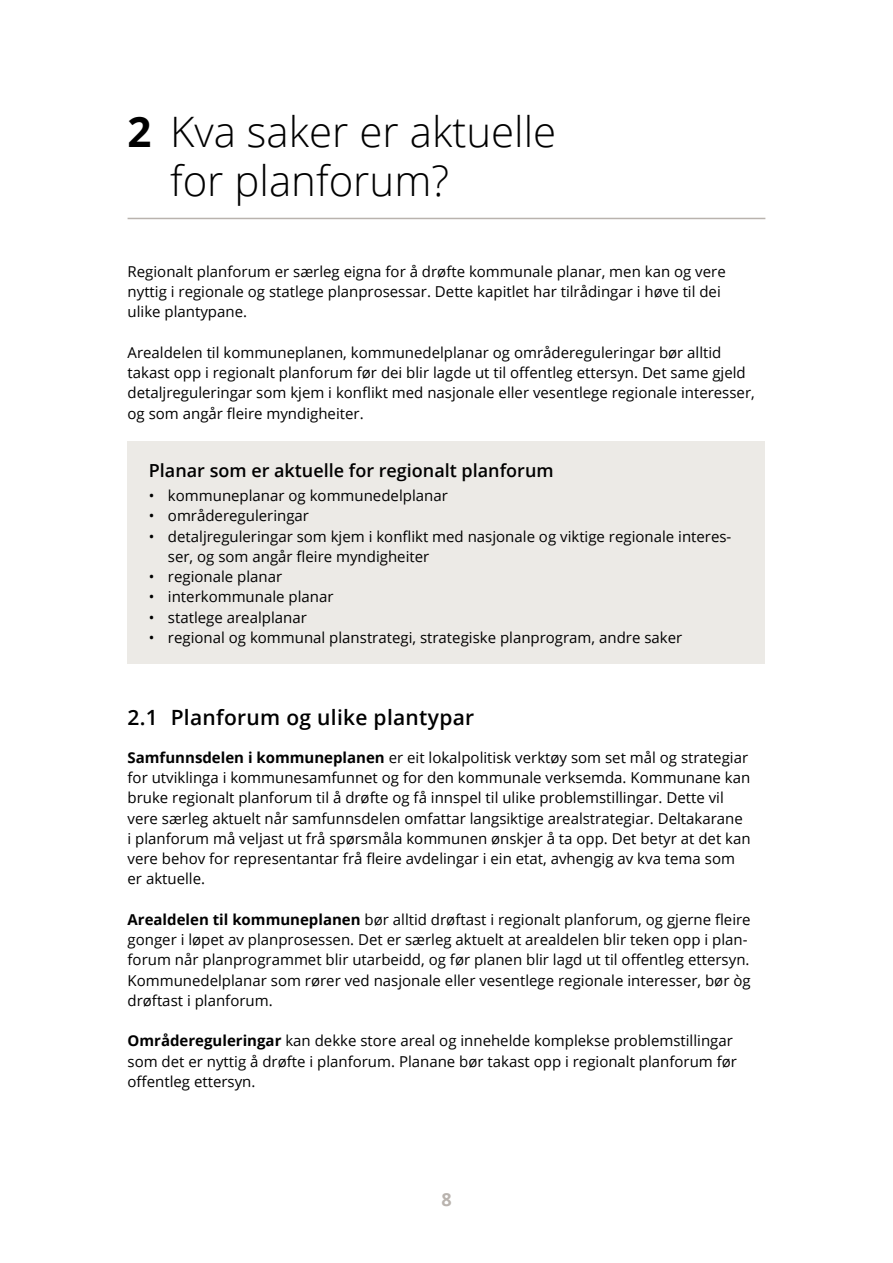
<style>
.page{position:relative;width:893px;height:1263px;background:#fff}
.page>*{position:absolute;margin:0;border:0;box-sizing:border-box;transform-origin:0 0}
.Overskrift_1{font:300 42px/49.5px "Open Sans";color:#000}
.Overskrift_2{font:600 21px "Open Sans";letter-spacing:.015em;color:#000}
.Undertittel{font:600 18px "Open Sans";color:#000}
.t1{font:700 18px "Open Sans";color:#b9b3ae}
.Normal--start{font:15px/20.2px "Open Sans";color:#000}
.s1{font-weight:700}
</style>
<div class="page">
<hr style="left:128px;top:218px;width:637px;height:1px;background:#b9b3ae">
<div style="left:128px;top:442px;width:637px;height:222px;background:#eceae6"></div>
<h1 class="Overskrift_1" style="left:170px;top:106px;width:388px;text-indent:-43px"><span class="s1">2</span> Kva saker er aktuelle for planforum?</h1>
<p class="Normal--start" style="left:128px;top:261px;width:600px">Regionalt planforum er særleg eigna for å drøfte kommunale planar, men kan og vere nyttig i regionale og statlege planprosessar. Dette kapitlet har tilrådingar i høve til dei ulike plantypane.</p>
<p class="Normal--start" style="left:128px;top:342px;width:629px">Arealdelen til kommuneplanen, kommunedelplanar og områdereguleringar bør alltid takast opp i regionalt planforum før dei blir lagde ut til offentleg ettersyn. Det same gjeld detaljreguleringar som kjem i konflikt med nasjonale eller vesentlege regionale interesser, og som angår fleire myndigheiter.</p>
<p class="Undertittel" style="left:149px;top:458px;width:406px">Planar som er aktuelle for regionalt planforum</p>
<p class="Normal--start" style="left:149px;top:485px;width:300px">• kommuneplanar og kommunedelplanar</p>
<p class="Normal--start" style="left:149px;top:505px;width:162px">• områdereguleringar</p>
<p class="Normal--start" style="left:168px;top:526px;width:565px;text-indent:-19px">• detaljreguleringar som kjem i konflikt med nasjonale og viktige regionale interes&shy;ser, og som angår fleire myndigheiter</p>
<p class="Normal--start" style="left:149px;top:566px;width:135px">• regionale planar</p>
<p class="Normal--start" style="left:149px;top:586px;width:186px">• interkommunale planar</p>
<p class="Normal--start" style="left:149px;top:607px;width:159px">• statlege arealplanar</p>
<p class="Normal--start" style="left:149px;top:627px;width:535px">• regional og kommunal planstrategi, strategiske planprogram, andre saker</p>
<h2 class="Overskrift_2" style="left:128px;top:703px;width:348px">2.1 Planforum og ulike plantypar</h2>
<p class="Normal--start" style="left:128px;top:747px;width:625px"><span class="s1">Samfunnsdelen i kommuneplanen</span> er eit lokalpolitisk verktøy som set mål og strategiar for utviklinga i kommunesamfunnet og for den kommunale verksemda. Kommunane kan bruke regionalt planforum til å drøfte og få innspel til ulike problemstillingar. Dette vil vere særleg aktuelt når samfunnsdelen omfattar langsiktige arealstrategiar. Deltakarane<br>i planforum må veljast ut frå spørsmåla kommunen ønskjer å ta opp. Det betyr at det kan vere behov for representantar frå fleire avdelingar i ein etat, avhengig av kva tema som er aktuelle.</p>
<p class="Normal--start" style="left:128px;top:909px;width:625px"><span class="s1">Arealdelen til kommuneplanen</span> bør alltid drøftast i regionalt planforum, og gjerne fleire gonger i løpet av planprosessen. Det er særleg aktuelt at arealdelen blir teken opp i plan&shy;forum når planprogrammet blir utarbeidd, og før planen blir lagd ut til offentleg ettersyn.<br>Kommunedelplanar som rører ved nasjonale eller vesentlege regionale interesser, bør òg drøftast i planforum.</p>
<p class="Normal--start" style="left:128px;top:1030px;width:611px"><span class="s1">Områdereguleringar</span> kan dekke store areal og innehelde komplekse problemstillingar som det er nyttig å drøfte i planforum. Planane bør takast opp i regionalt planforum før offentleg ettersyn.</p>
<p class="t1" style="left:441px;top:1187px;width:12px">8</p>
</div>
